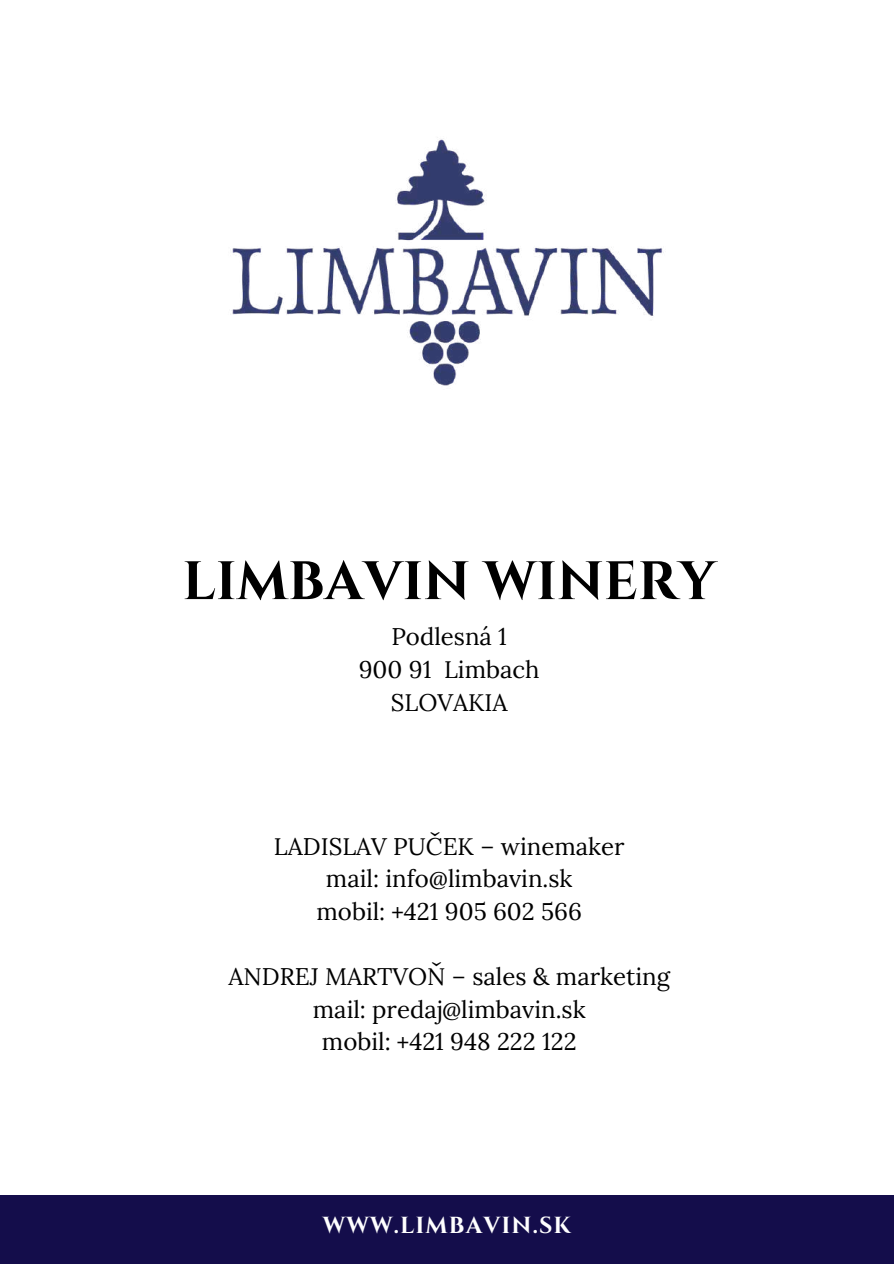
<style>
.page{position:relative;width:894px;height:1264px;background:#fff}
.page>*{position:absolute;margin:0;border:0;box-sizing:border-box;transform-origin:0 0}
.t1{font:700 54px "Cinzel";color:#000}
.t2{font:24px/32.7px "Lora";color:#000;text-align:center}
.t3{font:700 23.1px "Cinzel";letter-spacing:.05em;color:#fff}
</style>
<div class="page">
<div style="left:0;top:1195px;width:893px;height:68px;background:#140d4b"></div>
<img style="left:232px;top:139px;width:432px;height:247px">
<h1 class="t1" style="left:182px;top:546px;width:535px">LIMBAVIN WINERY</h1>
<p class="t2" style="left:358px;top:620px;width:182px">Podlesná 1<br>900 91 Limbach<br>SLOVAKIA</p>
<p class="t2" style="left:274px;top:829px;width:352px">LADISLAV PUČEK – winemaker mail: info@limbavin.sk<br>mobil: +421 905 602 566</p>
<p class="t2" style="left:228px;top:959px;width:443px">ANDREJ MARTVOŇ – sales &amp; marketing mail: predaj@limbavin.sk<br>mobil: +421 948 222 122</p>
<p class="t3" style="left:323px;top:1210px;width:250px">WWW.LIMBAVIN.SK</p>
</div>
